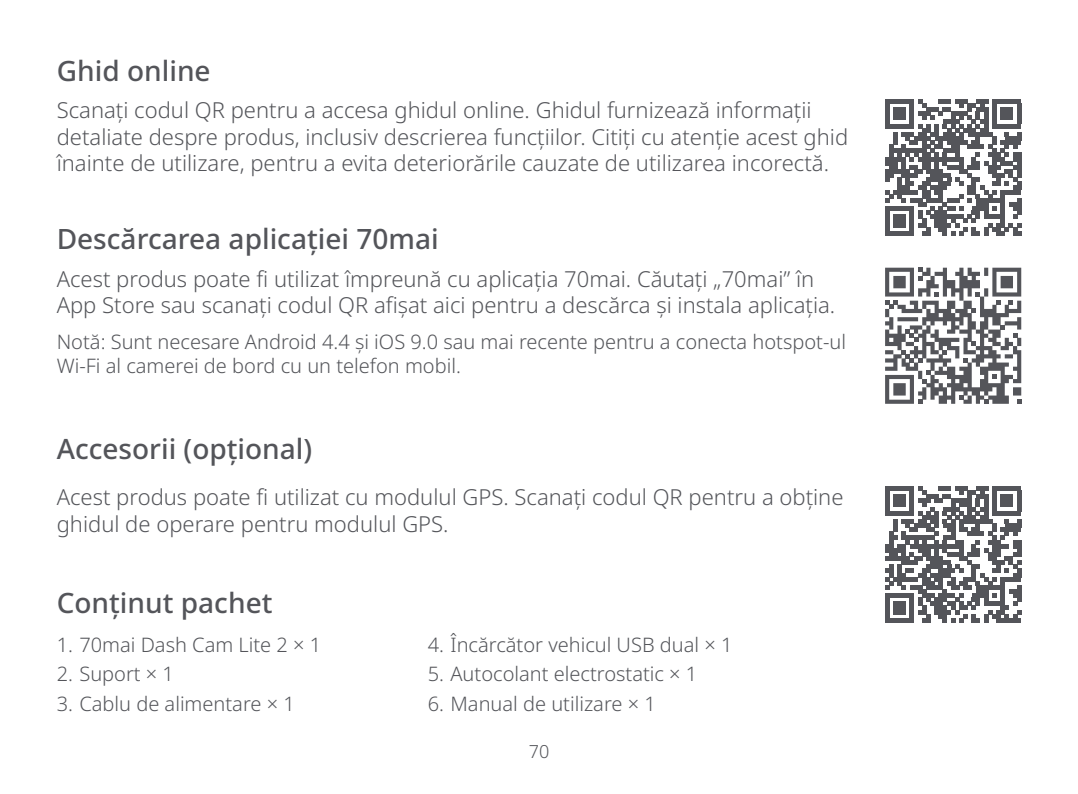
<style>
.page{position:relative;width:1078px;height:794px;background:#fff}
.page>*{position:absolute;margin:0;border:0;box-sizing:border-box;transform-origin:0 0}
.t1{font:500 28px "Noto Sans";color:#54555a}
.t2{font:300 22px/26.4px "Noto Sans";color:#54555a}
.t3{font:300 20px/24px "Noto Sans";color:#54555a}
.t4{font:300 18px "Noto Sans";color:#54555a}
</style>
<div class="page">
<svg style="left:885px;top:268px;width:135px;height:136px"></svg>
<svg style="left:885px;top:486px;width:135px;height:136px"></svg>
<hr style="left:996px;top:618px;width:24px;height:4px;background:#54555a">
<svg style="left:885px;top:99px;width:135px;height:136px"></svg>
<p class="t1" style="left:57px;top:51px;width:155px">Ghid online</p>
<p class="t2" style="left:57px;top:97px;width:792px">Scanați codul QR pentru a accesa ghidul online. Ghidul furnizează informații detaliate despre produs, inclusiv descrierea funcțiilor. Citiți cu atenție acest ghid înainte de utilizare, pentru a evita deteriorările cauzate de utilizarea incorectă.</p>
<p class="t1" style="left:57px;top:219px;width:383px">Descărcarea aplicației 70mai</p>
<p class="t2" style="left:57px;top:266px;width:779px">Acest produs poate fi utilizat împreună cu aplicația 70mai. Căutați „70mai” în<br>App Store sau scanați codul QR afișat aici pentru a descărca și instala aplicația.</p>
<p class="t3" style="left:57px;top:330px;width:790px">Notă: Sunt necesare Android 4.4 și iOS 9.0 sau mai recente pentru a conecta hotspot-ul<br>Wi-Fi al camerei de bord cu un telefon mobil.</p>
<p class="t1" style="left:57px;top:429px;width:257px">Accesorii (opțional)</p>
<p class="t2" style="left:57px;top:484px;width:788px">Acest produs poate fi utilizat cu modulul GPS. Scanați codul QR pentru a obține ghidul de operare pentru modulul GPS.</p>
<p class="t1" style="left:57px;top:583px;width:217px">Conținut pachet</p>
<p class="t3" style="left:57px;top:633px;width:266px">1. 70mai Dash Cam Lite 2 × 1</p>
<p class="t3" style="left:57px;top:662px;width:119px">2. Suport × 1</p>
<p class="t3" style="left:57px;top:692px;width:239px">3. Cablu de alimentare × 1</p>
<p class="t3" style="left:427px;top:633px;width:306px">4. Încărcător vehicul USB dual × 1</p>
<p class="t3" style="left:427px;top:662px;width:271px">5. Autocolant electrostatic × 1</p>
<p class="t3" style="left:427px;top:692px;width:229px">6. Manual de utilizare × 1</p>
<p class="t4" style="left:528px;top:739px;width:22px">70</p>
</div>
